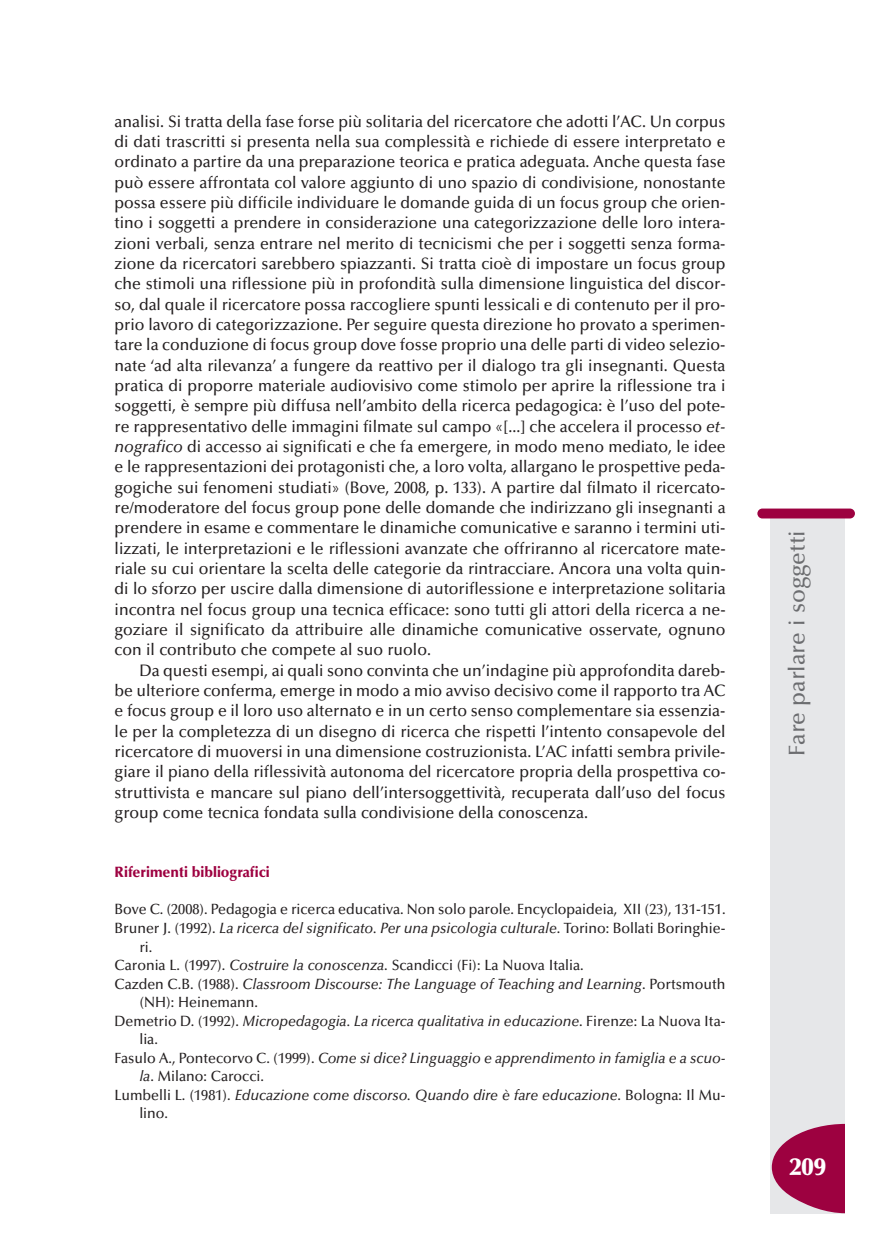
<style>
.page{position:relative;width:869px;height:1241px;background:#fff}
.page>*{position:absolute;margin:0;border:0;box-sizing:border-box;transform-origin:0 0}
.t1{font:900 24.5px "Optima";color:#fff}
.t2{font:500 22.75px "Optima";color:#6c6d70}
.t3{font:500 16.62px "Optima";color:#231f20;scale:.95 1}
.t4{font:italic 500 14.88px "Optima";color:#231f20;scale:.95 1}
.t5{font:500 14.88px "Optima";color:#231f20;scale:.95 1}
.t6{font:900 14.88px "Optima";color:#9d0140;scale:.95 1}
.s1{font-style:italic}
.s2{font-style:normal}
</style>
<div class="page">
<div style="left:770px;top:516px;width:74px;height:697px;background:#e6e7e9"></div>
<div style="left:757px;top:508px;width:97px;height:10px;background:#9d0140;border-radius:5px"></div>
<svg style="left:771px;top:1123px;width:73px;height:89px"></svg>
<p class="t3" style="left:115px;top:115px;width:644px">analisi. Si tratta della fase forse più solitaria del ricercatore che adotti l’AC. Un corpus</p>
<p class="t3" style="left:115px;top:135px;width:644px">di dati trascritti si presenta nella sua complessità e richiede di essere interpretato e</p>
<p class="t3" style="left:115px;top:155px;width:644px">ordinato a partire da una preparazione teorica e pratica adeguata. Anche questa fase</p>
<p class="t3" style="left:115px;top:175px;width:644px">può essere affrontata col valore aggiunto di uno spazio di condivisione, nonostante</p>
<p class="t3" style="left:115px;top:196px;width:644px">possa essere più difficile individuare le domande guida di un focus group che orien-</p>
<p class="t3" style="left:115px;top:216px;width:644px">tino i soggetti a prendere in considerazione una categorizzazione delle loro intera-</p>
<p class="t3" style="left:115px;top:236px;width:644px">zioni verbali, senza entrare nel merito di tecnicismi che per i soggetti senza forma-</p>
<p class="t3" style="left:115px;top:257px;width:644px">zione da ricercatori sarebbero spiazzanti. Si tratta cioè di impostare un focus group</p>
<p class="t3" style="left:115px;top:277px;width:644px">che stimoli una riflessione più in profondità sulla dimensione linguistica del discor-</p>
<p class="t3" style="left:115px;top:297px;width:644px">so, dal quale il ricercatore possa raccogliere spunti lessicali e di contenuto per il pro-</p>
<p class="t3" style="left:115px;top:318px;width:644px">prio lavoro di categorizzazione. Per seguire questa direzione ho provato a sperimen-</p>
<p class="t3" style="left:115px;top:338px;width:644px">tare la conduzione di focus group dove fosse proprio una delle parti di video selezio-</p>
<p class="t3" style="left:115px;top:358px;width:644px">nate ‘ad alta rilevanza’ a fungere da reattivo per il dialogo tra gli insegnanti. Questa</p>
<p class="t3" style="left:115px;top:379px;width:644px">pratica di proporre materiale audiovisivo come stimolo per aprire la riflessione tra i</p>
<p class="t3" style="left:115px;top:399px;width:644px">soggetti, è sempre più diffusa nell’ambito della ricerca pedagogica: è l’uso del pote-</p>
<p class="t3" style="left:115px;top:419px;width:644px">re rappresentativo delle immagini filmate sul campo «[...] che accelera il processo <span class="s1">et-</span></p>
<p class="t3" style="left:115px;top:440px;width:644px"><span class="s1">nografico</span> di accesso ai significati e che fa emergere, in modo meno mediato, le idee</p>
<p class="t3" style="left:115px;top:460px;width:644px">e le rappresentazioni dei protagonisti che, a loro volta, allargano le prospettive peda-</p>
<p class="t3" style="left:115px;top:480px;width:644px">gogiche sui fenomeni studiati» (Bove, 2008, p. 133). A partire dal filmato il ricercato-</p>
<p class="t3" style="left:115px;top:501px;width:644px">re/moderatore del focus group pone delle domande che indirizzano gli insegnanti a</p>
<p class="t3" style="left:115px;top:521px;width:644px">prendere in esame e commentare le dinamiche comunicative e saranno i termini uti-</p>
<p class="t3" style="left:115px;top:541px;width:644px">lizzati, le interpretazioni e le riflessioni avanzate che offriranno al ricercatore mate-</p>
<p class="t3" style="left:115px;top:561px;width:644px">riale su cui orientare la scelta delle categorie da rintracciare. Ancora una volta quin-</p>
<p class="t3" style="left:115px;top:582px;width:644px">di lo sforzo per uscire dalla dimensione di autoriflessione e interpretazione solitaria</p>
<p class="t3" style="left:115px;top:602px;width:644px">incontra nel focus group una tecnica efficace: sono tutti gli attori della ricerca a ne-</p>
<p class="t3" style="left:115px;top:622px;width:644px">goziare il significato da attribuire alle dinamiche comunicative osservate, ognuno</p>
<p class="t3" style="left:115px;top:643px;width:334px">con il contributo che compete al suo ruolo.</p>
<p class="t3" style="left:139px;top:663px;width:618px">Da questi esempi, ai quali sono convinta che un’indagine più approfondita dareb-</p>
<p class="t3" style="left:115px;top:683px;width:644px">be ulteriore conferma, emerge in modo a mio avviso decisivo come il rapporto tra AC</p>
<p class="t3" style="left:115px;top:704px;width:644px">e focus group e il loro uso alternato e in un certo senso complementare sia essenzia-</p>
<p class="t3" style="left:115px;top:724px;width:644px">le per la completezza di un disegno di ricerca che rispetti l’intento consapevole del</p>
<p class="t3" style="left:115px;top:744px;width:644px">ricercatore di muoversi in una dimensione costruzionista. L’AC infatti sembra privile-</p>
<p class="t3" style="left:115px;top:765px;width:644px">giare il piano della riflessività autonoma del ricercatore propria della prospettiva co-</p>
<p class="t3" style="left:115px;top:785px;width:644px">struttivista e mancare sul piano dell’intersoggettività, recuperata dall’uso del focus</p>
<p class="t3" style="left:115px;top:805px;width:499px">group come tecnica fondata sulla condivisione della conoscenza.</p>
<p class="t6" style="left:115px;top:866px;width:165px">Riferimenti bibliografici</p>
<p class="t5" style="left:115px;top:903px;width:644px">Bove C. (2008). Pedagogia e ricerca educativa. Non solo parole. Encyclopaideia, XII (23), 131-151.</p>
<p class="t4" style="left:115px;top:922px;width:644px"><span class="s2">Bruner J. (1992).</span> La ricerca del significato. Per una psicologia culturale<span class="s2">. Torino: Bollati Boringhie-</span></p>
<p class="t5" style="left:139px;top:940px;width:15px">ri.</p>
<p class="t5" style="left:114px;top:959px;width:495px">Caronia L. (1997). <span class="s1">Costruire la conoscenza</span>. Scandicci (Fi): La Nuova Italia.</p>
<p class="t4" style="left:114px;top:977px;width:644px"><span class="s2">Cazden C.B. (1988).</span> Classroom Discourse: The Language of Teaching and Learning<span class="s2">. Portsmouth</span></p>
<p class="t5" style="left:139px;top:996px;width:126px">(NH): Heinemann.</p>
<p class="t4" style="left:114px;top:1014px;width:644px"><span class="s2">Demetrio D. (1992).</span> Micropedagogia. La ricerca qualitativa in educazione<span class="s2">. Firenze: La Nuova Ita-</span></p>
<p class="t5" style="left:139px;top:1033px;width:21px">lia.</p>
<p class="t4" style="left:114px;top:1051px;width:644px"><span class="s2">Fasulo A., Pontecorvo C. (1999).</span> Come si dice? Linguaggio e apprendimento in famiglia e a scuo-</p>
<p class="t5" style="left:139px;top:1070px;width:132px"><span class="s1">la</span>. Milano: Carocci.</p>
<p class="t4" style="left:114px;top:1088px;width:644px"><span class="s2">Lumbelli L. (1981).</span> Educazione come discorso. Quando dire è fare educazione<span class="s2">. Bologna: Il Mu-</span></p>
<p class="t5" style="left:139px;top:1107px;width:32px">lino.</p>
<p class="t2" style="left:787px;top:755px;width:226px;rotate:-90deg">Fare parlare i soggetti</p>
<p class="t1" style="left:789px;top:1156px;width:38px">209</p>
</div>
